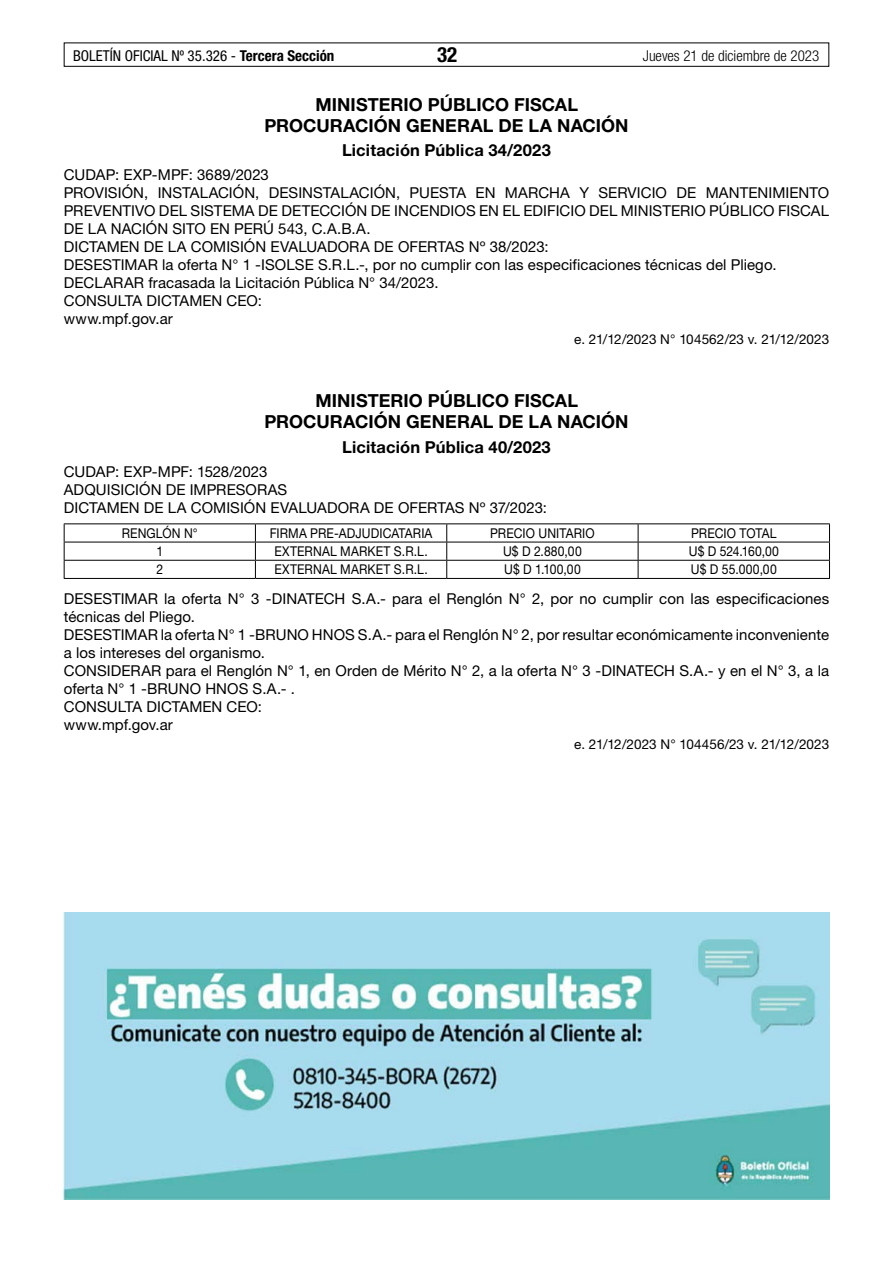
<style>
.page{position:relative;width:893px;height:1263px;background:#fff}
.page>*{position:absolute;margin:0;border:0;box-sizing:border-box;transform-origin:0 0}
.t1{font:700 condensed 21px "Helvetica Neue LT Std";color:#000}
.t2{font:700 18px/21px "Helvetica Neue LT Std";letter-spacing:.005em;color:#000}
.t3{font:700 16.5px "Helvetica Neue LT Std";letter-spacing:.01em;color:#000}
.t4{font:15px/18px "Helvetica Neue LT Std";letter-spacing:.005em;color:#000}
.t5{font:condensed 15px "Helvetica Neue LT Std";color:#000}
.t6{font:300 condensed 15px "Helvetica Neue LT Std";color:#000}
.t7{font:13.5px "Helvetica Neue LT Std";letter-spacing:.01em;color:#000;scale:.9 1}
.t8{font:13.5px "Helvetica Neue LT Std";letter-spacing:.01em;color:#000}
.s1{font-weight:700}
.s2{color:#fff}
</style>
<div class="page">
<div style="left:64px;top:43px;width:765px;height:24px;border:1px solid #000"></div>
<hr style="left:64px;top:523px;width:191px;height:1px;background:#000">
<hr style="left:255px;top:523px;width:192px;height:1px;background:#000">
<hr style="left:447px;top:523px;width:191px;height:1px;background:#000">
<hr style="left:638px;top:523px;width:192px;height:1px;background:#000">
<hr style="left:64px;top:542px;width:191px;height:1px;background:#000">
<hr style="left:255px;top:542px;width:192px;height:1px;background:#000">
<hr style="left:447px;top:542px;width:191px;height:1px;background:#000">
<hr style="left:638px;top:542px;width:192px;height:1px;background:#000">
<hr style="left:64px;top:560px;width:191px;height:1px;background:#000">
<hr style="left:255px;top:560px;width:192px;height:1px;background:#000">
<hr style="left:447px;top:560px;width:191px;height:1px;background:#000">
<hr style="left:638px;top:560px;width:192px;height:1px;background:#000">
<hr style="left:64px;top:578px;width:191px;height:1px;background:#000">
<hr style="left:255px;top:578px;width:192px;height:1px;background:#000">
<hr style="left:447px;top:578px;width:191px;height:1px;background:#000">
<hr style="left:638px;top:578px;width:192px;height:1px;background:#000">
<svg style="left:64px;top:524px;width:1px;height:54px"></svg>
<svg style="left:255px;top:524px;width:1px;height:54px"></svg>
<svg style="left:446px;top:524px;width:1px;height:54px"></svg>
<svg style="left:638px;top:524px;width:1px;height:54px"></svg>
<svg style="left:829px;top:524px;width:1px;height:54px"></svg>
<img style="left:64px;top:912px;width:765px;height:287px">
<p class="t5" style="left:73px;top:47px;width:263px">BOLETÍN OFICIAL Nº 35.326 - <span class="s1">Tercera Sección</span></p>
<h1 class="t1" style="left:437px;top:42px;width:22px">32</h1>
<p class="t6" style="left:643px;top:47px;width:178px">Jueves 21 de diciembre de 2023</p>
<p class="t2" style="left:264px;top:93px;width:366px;text-indent:51px">MINISTERIO PÚBLICO FISCAL <span class="s2">-<br></span>PROCURACIÓN GENERAL DE LA NACIÓN</p>
<p class="t3" style="left:342px;top:140px;width:210px">Licitación Pública 34/2023</p>
<p class="t4" style="left:64px;top:166px;width:767px">CUDAP: EXP-MPF: 3689/2023<br>PROVISIÓN, INSTALACIÓN, DESINSTALACIÓN, PUESTA EN MARCHA Y SERVICIO DE MANTENIMIENTO PREVENTIVO DEL SISTEMA DE DETECCIÓN DE INCENDIOS EN EL EDIFICIO DEL MINISTERIO PÚBLICO FISCAL DE LA NACIÓN SITO EN PERÚ 543, C.A.B.A.<br>DICTAMEN DE LA COMISIÓN EVALUADORA DE OFERTAS Nº 38/2023:<br>DESESTIMAR la oferta N° 1 -ISOLSE S.R.L.-, por no cumplir con las especificaciones técnicas del Pliego.<br>DECLARAR fracasada la Licitación Pública N° 34/2023.<br>CONSULTA DICTAMEN CEO:<br>www.mpf.gov.ar</p>
<p class="t8" style="left:574px;top:331px;width:257px">e. 21/12/2023 N° 104562/23 v. 21/12/2023</p>
<p class="t2" style="left:264px;top:390px;width:366px;text-indent:51px">MINISTERIO PÚBLICO FISCAL <span class="s2">-<br></span>PROCURACIÓN GENERAL DE LA NACIÓN</p>
<p class="t3" style="left:342px;top:437px;width:210px">Licitación Pública 40/2023</p>
<p class="t4" style="left:64px;top:463px;width:485px">CUDAP: EXP-MPF: 1528/2023<br>ADQUISICIÓN DE IMPRESORAS<br>DICTAMEN DE LA COMISIÓN EVALUADORA DE OFERTAS Nº 37/2023:</p>
<p class="t7" style="left:122px;top:525px;width:86px">RENGLÓN N°</p>
<p class="t7" style="left:270px;top:525px;width:182px">FIRMA PRE-ADJUDICATARIA</p>
<p class="t7" style="left:490px;top:525px;width:118px">PRECIO UNITARIO</p>
<p class="t7" style="left:691px;top:525px;width:96px">PRECIO TOTAL</p>
<p class="t7" style="left:156px;top:543px;width:9px">1</p>
<p class="t7" style="left:274px;top:543px;width:172px">EXTERNAL MARKET S.R.L.</p>
<p class="t7" style="left:503px;top:543px;width:89px">U$ D 2.880,00</p>
<p class="t7" style="left:689px;top:543px;width:102px">U$ D 524.160,00</p>
<p class="t7" style="left:156px;top:561px;width:9px">2</p>
<p class="t7" style="left:274px;top:561px;width:172px">EXTERNAL MARKET S.R.L.</p>
<p class="t7" style="left:504px;top:561px;width:87px">U$ D 1.100,00</p>
<p class="t7" style="left:691px;top:561px;width:97px">U$ D 55.000,00</p>
<p class="t4" style="left:64px;top:589px;width:767px">DESESTIMAR la oferta N° 3 -DINATECH S.A.- para el Renglón N° 2, por no cumplir con las especificaciones técnicas del Pliego.<br>DESESTIMAR la oferta N° 1 -BRUNO HNOS S.A.- para el Renglón N° 2, por resultar económicamente inconveniente a los intereses del organismo.<br>CONSIDERAR para el Renglón N° 1, en Orden de Mérito N° 2, a la oferta N° 3 -DINATECH S.A.- y en el N° 3, a la oferta N° 1 -BRUNO HNOS S.A.- .<br>CONSULTA DICTAMEN CEO:<br>www.mpf.gov.ar</p>
<p class="t8" style="left:574px;top:736px;width:256px">e. 21/12/2023 N° 104456/23 v. 21/12/2023</p>
</div>
